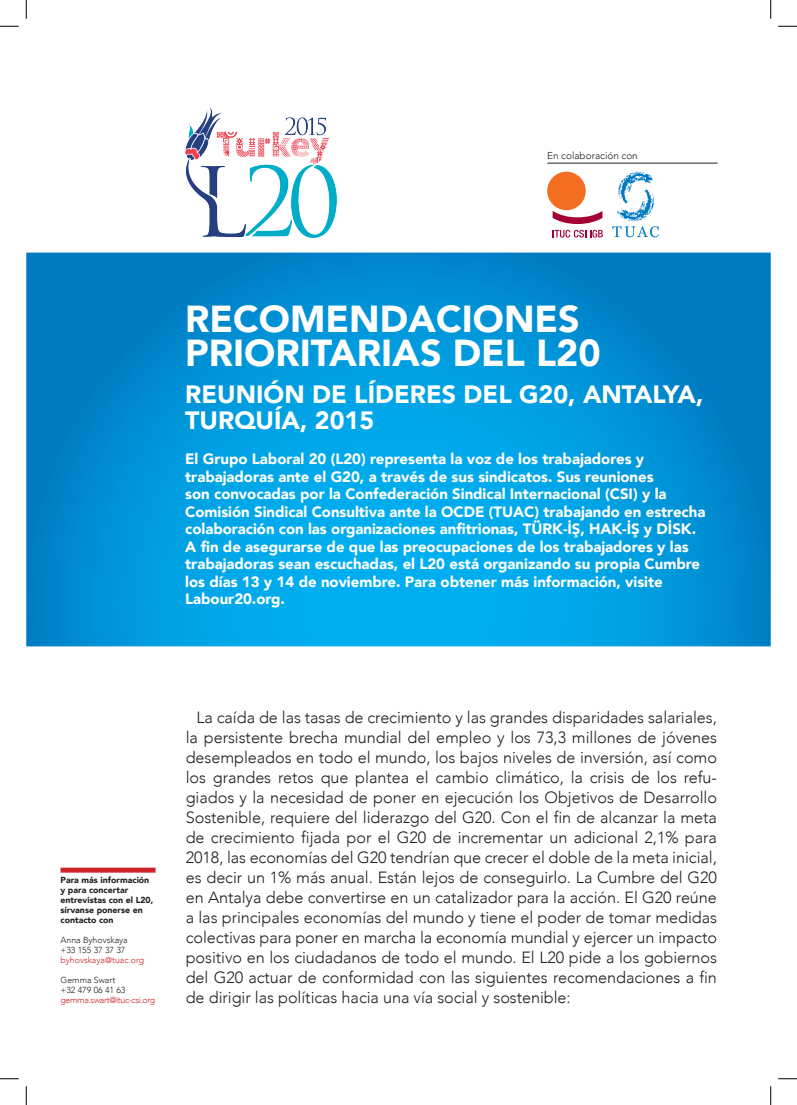
<style>
.page{position:relative;width:797px;height:1105px;background:#fff}
.page>*{position:absolute;margin:0;border:0;box-sizing:border-box;transform-origin:0 0}
.t1{font:900 37.5px/33.8px "Avenir";color:#fff}
.t2{font:900 25px/26.2px "Avenir";color:#fff}
.t3{font:300 16.25px/20px "Avenir";letter-spacing:-.005em;color:#231f20;text-align:justify}
.t4{font:900 15px/17.5px "Avenir";letter-spacing:-.005em;color:#fff}
.t5{font:300 10px "Avenir";color:#231f20}
.t6{font:900 8.75px/10px "Avenir";color:#231f20}
.t7{font:300 8.75px/10px "Avenir";color:#231f20}
.t8{font:300 8.75px "Avenir";letter-spacing:-.035em;color:#d1232a}
.t9{font:300 8.75px "Avenir";color:#d1232a}
</style>
<div class="page">
<img style="left:186px;top:107px;width:150px;height:131px">
<svg style="left:612px;top:172px;width:47px;height:65px"></svg>
<div style="left:547px;top:172px;width:38px;height:38px;background:#f36e21;border-radius:50%"></div>
<svg style="left:552px;top:208px;width:51px;height:30px"></svg>
<hr style="left:547px;top:163px;width:170px;height:1px;background:#231f20">
<svg style="left:26px;top:253px;width:744px;height:393px;background:#0095d8"></svg>
<div style="left:61px;top:868px;width:94px;height:5px;background:#d1232a"></div>
<svg style="left:0;top:25px;width:19px;height:2px"></svg>
<svg style="left:778px;top:25px;width:19px;height:2px"></svg>
<svg style="left:0;top:1078px;width:19px;height:1px"></svg>
<svg style="left:778px;top:1078px;width:19px;height:1px"></svg>
<svg style="left:25px;top:0;width:2px;height:19px"></svg>
<svg style="left:25px;top:1086px;width:2px;height:19px"></svg>
<svg style="left:770px;top:0;width:1px;height:19px"></svg>
<svg style="left:770px;top:1086px;width:1px;height:19px"></svg>
<p class="t5" style="left:547px;top:149px;width:92px">En colaboración con</p>
<h1 class="t1" style="left:185px;top:301px;width:417px">RECOMENDACIONES<br>PRIORITARIAS DEL L20</h1>
<h2 class="t2" style="left:185px;top:380px;width:519px">REUNIÓN DE LÍDERES DEL G20, ANTALYA,<br>TURQUÍA, 2015</h2>
<p class="t4" style="left:185px;top:450px;width:521px">El Grupo Laboral 20 (L20) representa la voz de los trabajadores y trabajadoras ante el G20, a través de sus sindicatos. Sus reuniones<br>son convocadas por la Confederación Sindical Internacional (CSI) y la Comisión Sindical Consultiva ante la OCDE (TUAC) trabajando en estrecha colaboración con las organizaciones anfitrionas, TÜRK-İŞ, HAK-İŞ y DİSK.<br>A fin de asegurarse de que las preocupaciones de los trabajadores y las trabajadoras sean escuchadas, el L20 está organizando su propia Cumbre los días 13 y 14 de noviembre. Para obtener más información, visite Labour20.org.</p>
<p class="t6" style="left:61px;top:874px;width:94px">Para más información y para concertar entrevistas con el L20, sírvanse ponerse en contacto con</p>
<p class="t7" style="left:61px;top:935px;width:69px">Anna Byhovskaya +33 155 37 37 37</p>
<p class="t9" style="left:61px;top:954px;width:85px">byhovskaya@tuac.org</p>
<p class="t7" style="left:61px;top:975px;width:66px">Gemma Swart +32 479 06 41 63</p>
<p class="t8" style="left:61px;top:994px;width:96px">gemma.swart@ituc-csi.org</p>
<p class="t3" style="left:186px;top:707px;width:533px;text-indent:11px">La caída de las tasas de crecimiento y las grandes disparidades salariales, la persistente brecha mundial del empleo y los 73,3 millones de jóvenes desempleados en todo el mundo, los bajos niveles de inversión, así como los grandes retos que plantea el cambio climático, la crisis de los refu&shy;giados y la necesidad de poner en ejecución los Objetivos de Desarrollo Sostenible, requiere del liderazgo del G20. Con el fin de alcanzar la meta de crecimiento fijada por el G20 de incrementar un adicional 2,1% para 2018, las economías del G20 tendrían que crecer el doble de la meta inicial, es decir un 1% más anual. Están lejos de conseguirlo. La Cumbre del G20 en Antalya debe convertirse en un catalizador para la acción. El G20 reúne a las principales economías del mundo y tiene el poder de tomar medidas colectivas para poner en marcha la economía mundial y ejercer un impacto positivo en los ciudadanos de todo el mundo. El L20 pide a los gobiernos del G20 actuar de conformidad con las siguientes recomendaciones a fin de dirigir las políticas hacia una vía social y sostenible:</p>
</div>
